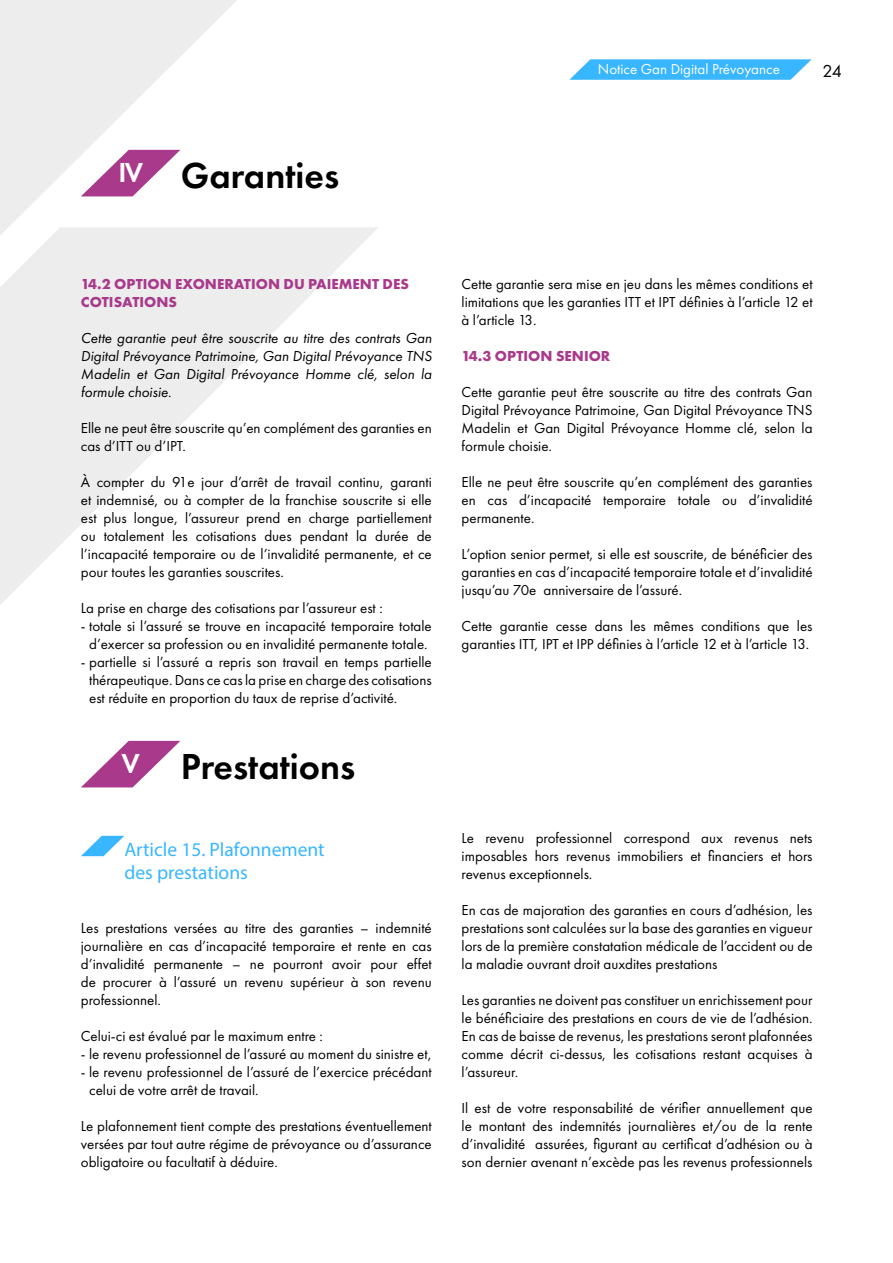
<style>
.page{position:relative;width:893px;height:1263px;background:#fff}
.page>*{position:absolute;margin:0;border:0;box-sizing:border-box;transform-origin:0 0}
.t1{font:600 37.5px "Futura PT";color:#000}
.t2{font:600 28.5px "Futura PT";color:#fff}
.t3{font:19.5px/23.4px "Myriad Pro";color:#38b6ff}
.t4{font:18px "Futura PT";color:#000}
.t5{font:15px/18px "Futura PT";color:#000;text-align:justify}
.t6{font:italic 15px/18px "Futura PT";color:#000;text-align:justify}
.t7{font:700 15px/18px "Futura PT";color:#a93a8b}
.t8{font:15px "Futura PT";color:#fff}
</style>
<div class="page">
<svg style="left:569px;top:59px;width:242px;height:21px;background:#4ebeff"></svg>
<svg style="left:0;top:0;width:237px;height:227px;fill:#ededed"></svg>
<svg style="left:0;top:227px;width:378px;height:630px"></svg>
<svg style="left:81px;top:836px;width:43px;height:20px"></svg>
<svg style="left:81px;top:150px;width:99px;height:46px"></svg>
<svg style="left:81px;top:741px;width:99px;height:46px"></svg>
<h2 class="t2" style="left:118px;top:161px;width:26px">IV</h2>
<h1 class="t1" style="left:181px;top:160px;width:160px">Garanties</h1>
<p class="t8" style="left:598px;top:61px;width:184px">Notice Gan Digital Prévoyance</p>
<p class="t4" style="left:822px;top:61px;width:21px">24</p>
<p class="t7" style="left:81px;top:275px;width:329px">14.2 OPTION EXONERATION DU PAIEMENT DES<br>COTISATIONS</p>
<p class="t6" style="left:81px;top:330px;width:352px">Cette garantie peut être souscrite au titre des contrats Gan Digital Prévoyance Patrimoine, Gan Digital Prévoyance TNS Madelin et Gan Digital Prévoyance Homme clé, selon la formule choisie.</p>
<p class="t5" style="left:81px;top:419px;width:352px">Elle ne peut être souscrite qu’en complément des garanties en cas d’ITT ou d’IPT.</p>
<p class="t5" style="left:81px;top:473px;width:352px">À compter du 91e jour d’arrêt de travail continu, garanti et indemnisé, ou à compter de la franchise souscrite si elle est plus longue, l’assureur prend en charge partiellement ou totalement les cotisations dues pendant la durée de l’incapacité temporaire ou de l’invalidité permanente, et ce pour toutes les garanties souscrites.</p>
<p class="t5" style="left:81px;top:599px;width:303px">La prise en charge des cotisations par l’assureur est :</p>
<p class="t5" style="left:81px;top:617px;width:352px;text-align:center">- totale si l’assuré se trouve en incapacité temporaire totale d’exercer sa profession ou en invalidité permanente totale.</p>
<p class="t5" style="left:89px;top:653px;width:344px;text-indent:-8px">- partielle si l’assuré a repris son travail en temps partielle thérapeutique. Dans ce cas la prise en charge des cotisations est réduite en proportion du taux de reprise d’activité.</p>
<h2 class="t2" style="left:122px;top:752px;width:20px">V</h2>
<h1 class="t1" style="left:181px;top:751px;width:176px">Prestations</h1>
<h3 class="t3" style="left:124px;top:839px;width:202px">Article 15. Plafonnement des prestations</h3>
<p class="t5" style="left:81px;top:919px;width:352px">Les prestations versées au titre des garanties – indemnité journalière en cas d’incapacité temporaire et rente en cas d’invalidité permanente – ne pourront avoir pour effet de procurer à l’assuré un revenu supérieur à son revenu professionnel.</p>
<p class="t5" style="left:81px;top:1027px;width:243px">Celui-ci est évalué par le maximum entre :</p>
<p class="t5" style="left:81px;top:1045px;width:352px">- le revenu professionnel de l’assuré au moment du sinistre et,</p>
<p class="t5" style="left:89px;top:1063px;width:344px;text-indent:-8px">- le revenu professionnel de l’assuré de l’exercice précédant celui de votre arrêt de travail.</p>
<p class="t5" style="left:81px;top:1117px;width:352px">Le plafonnement tient compte des prestations éventuellement versées par tout autre régime de prévoyance ou d’assurance obligatoire ou facultatif à déduire.</p>
<p class="t5" style="left:461px;top:275px;width:352px">Cette garantie sera mise en jeu dans les mêmes conditions et limitations que les garanties ITT et IPT définies à l’article 12 et à l’article 13.</p>
<p class="t7" style="left:461px;top:347px;width:150px">14.3 OPTION SENIOR</p>
<p class="t5" style="left:461px;top:383px;width:352px">Cette garantie peut être souscrite au titre des contrats Gan Digital Prévoyance Patrimoine, Gan Digital Prévoyance TNS Madelin et Gan Digital Prévoyance Homme clé, selon la formule choisie.</p>
<p class="t5" style="left:461px;top:473px;width:352px">Elle ne peut être souscrite qu’en complément des garanties en cas d’incapacité temporaire totale ou d’invalidité permanente.</p>
<p class="t5" style="left:461px;top:545px;width:352px">L’option senior permet, si elle est souscrite, de bénéficier des garanties en cas d’incapacité temporaire totale et d’invalidité jusqu’au 70e anniversaire de l’assuré.</p>
<p class="t5" style="left:461px;top:617px;width:352px">Cette garantie cesse dans les mêmes conditions que les garanties ITT, IPT et IPP définies à l’article 12 et à l’article 13.</p>
<p class="t5" style="left:461px;top:829px;width:352px">Le revenu professionnel correspond aux revenus nets imposables hors revenus immobiliers et financiers et hors revenus exceptionnels.</p>
<p class="t5" style="left:461px;top:901px;width:352px">En cas de majoration des garanties en cours d’adhésion, les prestations sont calculées sur la base des garanties en vigueur lors de la première constatation médicale de l’accident ou de la maladie ouvrant droit auxdites prestations</p>
<p class="t5" style="left:461px;top:991px;width:352px">Les garanties ne doivent pas constituer un enrichissement pour le bénéficiaire des prestations en cours de vie de l’adhésion.<br>En cas de baisse de revenus, les prestations seront plafonnées comme décrit ci-dessus, les cotisations restant acquises à l’assureur.</p>
<p class="t5" style="left:461px;top:1099px;width:352px">Il est de votre responsabilité de vérifier annuellement que le montant des indemnités journalières et/ou de la rente d’invalidité assurées, figurant au certificat d’adhésion ou à son dernier avenant n’excède pas les revenus professionnels</p>
</div>
